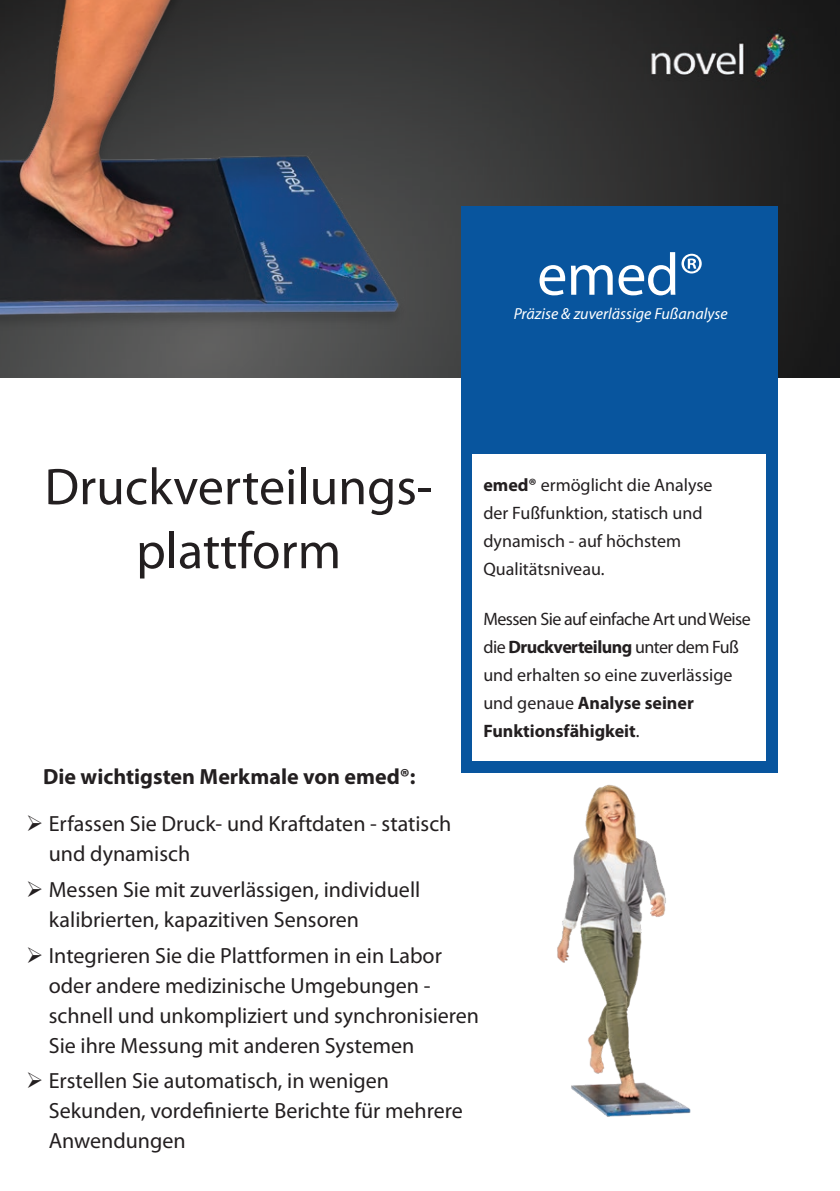
<style>
.page{position:relative;width:840px;height:1191px;background:#fff}
.page>*{position:absolute;margin:0;border:0;box-sizing:border-box;transform-origin:0 0}
.t1{font:60px "Myriad Pro";color:#fff}
.t2{font:52px "Myriad Pro";color:#231f20}
.t3{font:22px/30px "Myriad Pro";color:#231f20}
.t4{font:700 22px "Myriad Pro";color:#231f20}
.t5{font:18px/28px "Myriad Pro";color:#231f20}
.t6{font:italic 16px "Myriad Pro";color:#fff}
.s1{font-weight:700}
</style>
<div class="page">
<img style="left:0;top:0;width:839px;height:378px">
<img style="left:0;top:0;width:426px;height:349px">
<img style="left:531px;top:772px;width:197px;height:345px">
<div style="left:461px;top:206px;width:316px;height:566px;background:#08559e"></div>
<div style="left:472px;top:454px;width:292px;height:307px;background:#fff"></div>
<p class="t1" style="left:537px;top:238px;width:168px">emed®</p>
<p class="t6" style="left:513px;top:303px;width:215px">Präzise &amp; zuverlässige Fußanalyse</p>
<p class="t2" style="left:44px;top:454px;width:389px">Druckverteilungs-</p>
<p class="t2" style="left:136px;top:518px;width:206px">plattform</p>
<p class="t5" style="left:483px;top:470px;width:231px"><span class="s1">emed®</span> ermöglicht die Analyse der Fußfunktion, statisch und dynamisch - auf höchstem<br>Qualitätsniveau.</p>
<p class="t5" style="left:483px;top:605px;width:269px">Messen Sie auf einfache Art und Weise die <span class="s1">Druckverteilung</span> unter dem Fuß und erhalten so eine zuverlässige und genaue <span class="s1">Analyse seiner<br>Funktionsfähigkeit</span>.</p>
<p class="t4" style="left:43px;top:762px;width:374px">Die wichtigsten Merkmale von emed®:</p>
<p class="t3" style="left:49px;top:808px;width:404px">Erfassen Sie Druck- und Kraftdaten - statisch und dynamisch</p>
<p class="t3" style="left:49px;top:874px;width:373px">Messen Sie mit zuverlässigen, individuell kalibrierten, kapazitiven Sensoren</p>
<p class="t3" style="left:49px;top:939px;width:431px">Integrieren Sie die Plattformen in ein Labor oder andere medizinische Umgebungen - schnell und unkompliziert und synchronisieren Sie ihre Messung mit anderen Systemen</p>
<p class="t3" style="left:49px;top:1065px;width:415px">Erstellen Sie automatisch, in wenigen<br>Sekunden, vordefinierte Berichte für mehrere<br>Anwendungen</p>
</div>
